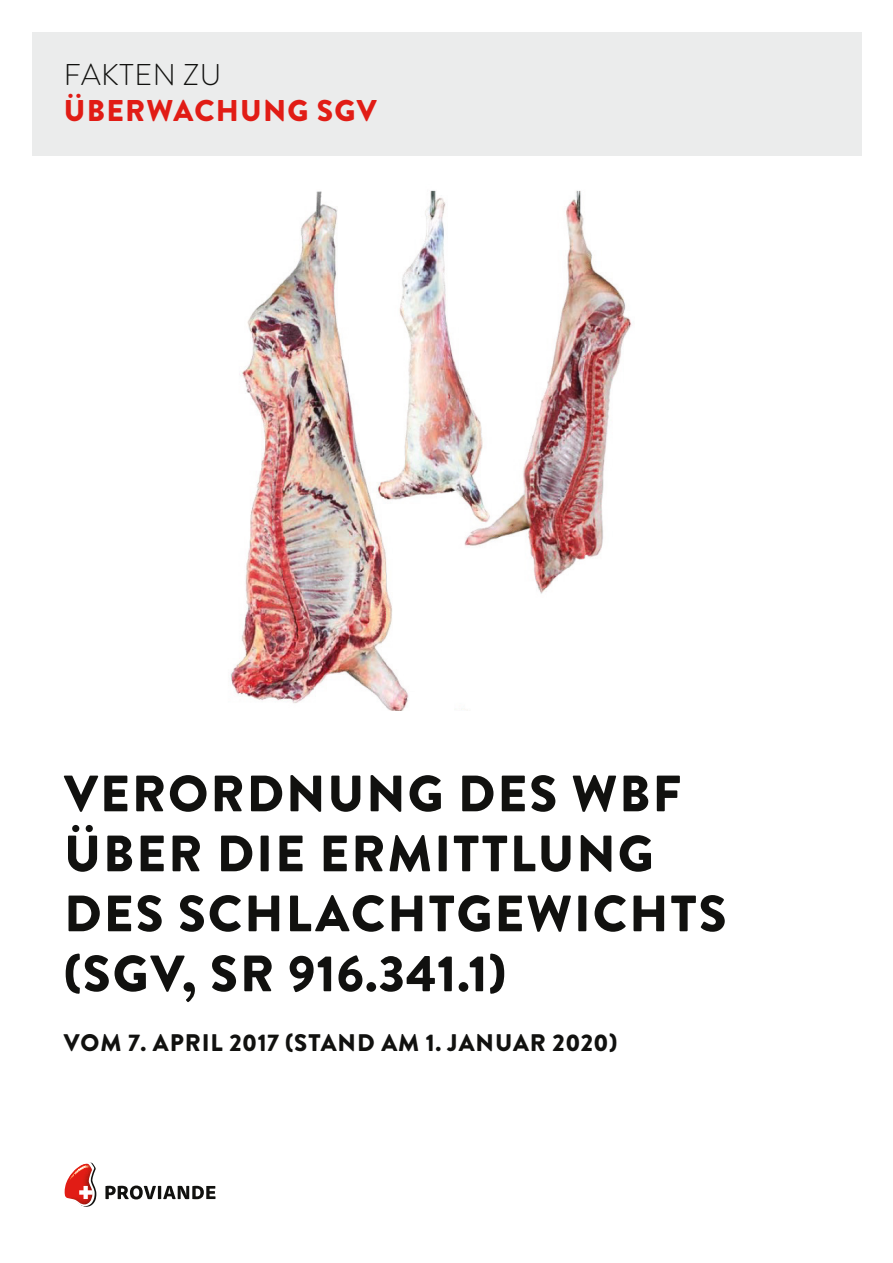
<style>
.page{position:relative;width:893px;height:1263px;background:#fff}
.page>*{position:absolute;margin:0;border:0;box-sizing:border-box;transform-origin:0 0}
.t1{font:900 51px/60px "Brandon Grotesque";letter-spacing:.04em;color:#11110f}
.t2{font:900 30px "Brandon Grotesque";letter-spacing:.04em;color:#e11c15}
.t3{font:300 30px "Brandon Grotesque";letter-spacing:.02em;color:#11110f}
.t4{font:900 24px "Brandon Grotesque";letter-spacing:.04em;color:#11110f}
</style>
<div class="page">
<div style="left:32px;top:32px;width:829px;height:123px;background:#ebecec"></div>
<svg style="left:64px;top:1162px;width:32px;height:45px"></svg>
<svg style="left:105px;top:1185px;width:110px;height:14px"></svg>
<img style="left:231px;top:190px;width:401px;height:521px">
<img style="left:410px;top:692px;width:222px;height:19px">
<p class="t3" style="left:64px;top:54px;width:159px">FAKTEN ZU</p>
<p class="t2" style="left:64px;top:89px;width:314px">ÜBERWACHUNG SGV</p>
<p class="t1" style="left:64px;top:764px;width:664px">VERORDNUNG DES WBF<br>ÜBER DIE ERMITTLUNG<br>DES SCHLACHTGEWICHTS (SGV, SR 916.341.1)</p>
<p class="t4" style="left:64px;top:1026px;width:555px">VOM 7. APRIL 2017 (STAND AM 1. JANUAR 2020)</p>
</div>
